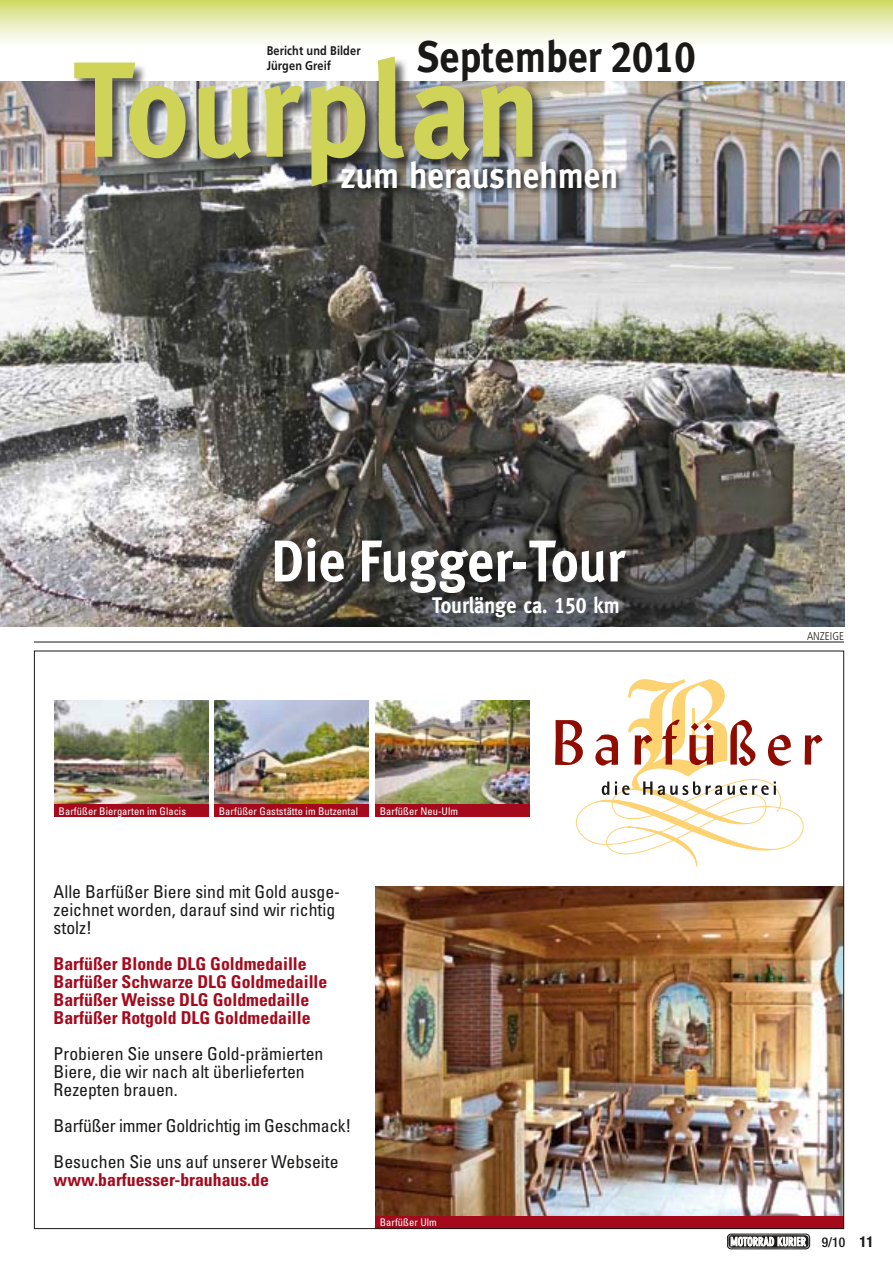
<style>
.page{position:relative;width:893px;height:1263px;background:#fff}
.page>*{position:absolute;margin:0;border:0;box-sizing:border-box;transform-origin:0 0}
.t1{font:700 135.45px "Meta Plus";letter-spacing:.015em;color:#cfd459;scale:.9 1}
.t2{font:700 58.8px "Meta Plus";color:#fff;scale:.9 1}
.t3{font:700 43.95px "Meta Plus";color:#1a1918;scale:.9 1}
.t4{font:700 36.45px "Meta Plus";color:#fff;scale:.9 1}
.t5{font:700 22.5px "Meta";color:#fff;scale:.9 1}
.t6{font:condensed 17.7px/18px "Univers";color:#1a1918}
.t7{font:700 condensed 17.7px/18px "Univers";color:#a5091c}
.t8{font:500 condensed 13.5px "Helvetica Neue";color:#1a1918}
.t9{font:700 12.6px/15px "Frutiger";letter-spacing:.01em;color:#1a1918;scale:.87 1}
.t10{font:300 condensed 11.25px "Frutiger";color:#1a1918}
.t11{font:condensed 10.5px "Univers";letter-spacing:.005em;color:#fff}
.s1{font-family:"Meta Plus Bold Caps";font-weight:400}
.s2{font-weight:700;font-size:15px}
</style>
<div class="page">
<svg style="left:727px;top:1234px;width:83px;height:15px"></svg>
<div style="left:0;top:0;width:893px;height:51px;background:linear-gradient(to bottom,#d1db6e,#fff)"></div>
<img style="left:0;top:81px;width:844px;height:546px">
<hr style="left:34px;top:642px;width:810px;height:1px;background:#1a1918">
<img style="left:375px;top:886px;width:467px;height:330px">
<img style="left:54px;top:700px;width:154px;height:105px">
<img style="left:214px;top:700px;width:154px;height:105px">
<img style="left:375px;top:700px;width:154px;height:105px">
<div style="left:54px;top:805px;width:154px;height:12px;background:#a5091c"></div>
<div style="left:214px;top:805px;width:154px;height:12px;background:#a5091c"></div>
<div style="left:375px;top:805px;width:154px;height:12px;background:#a5091c"></div>
<div style="left:375px;top:1216px;width:469px;height:13px;background:#a5091c"></div>
<svg style="left:555px;top:679px;width:267px;height:187px"></svg>
<div style="left:73px;top:56px;width:473px;height:143px;background:#1a1918;opacity:.7"></div>
<svg style="left:338px;top:157px;width:285px;height:38px;background:#6a6a6c"></svg>
<svg style="left:273px;top:536px;width:367px;height:71px;background:#403f3b"></svg>
<h3 class="t3" style="left:417px;top:31px;width:311px">September <span class="s1">2010</span></h3>
<p class="t9" style="left:267px;top:43px;width:109px">Bericht und Bilder<br>Jürgen Greif</p>
<h1 class="t1" style="left:72px;top:31px;width:522px">Tourplan</h1>
<h3 class="t4" style="left:341px;top:154px;width:310px">zum herausnehmen</h3>
<h2 class="t2" style="left:270px;top:527px;width:396px">Die Fugger-Tour</h2>
<p class="t5" style="left:432px;top:592px;width:210px">Tourlänge ca. <span class="s1">150</span> km</p>
<p class="t11" style="left:59px;top:804px;width:129px">Barfüßer Biergarten im Glacis</p>
<p class="t11" style="left:219px;top:804px;width:141px">Barfüßer Gaststätte im Butzental</p>
<p class="t11" style="left:380px;top:804px;width:80px">Barfüßer Neu-Ulm</p>
<p class="t6" style="left:54px;top:882px;width:288px">Alle Barfüßer Biere sind mit Gold ausge&shy;zeichnet worden, darauf sind wir richtig stolz!</p>
<p class="t7" style="left:54px;top:954px;width:275px">Barfüßer Blonde DLG Goldmedaille Barfüßer Schwarze DLG Goldmedaille Barfüßer Weisse DLG Goldmedaille Barfüßer Rotgold DLG Goldmedaille</p>
<p class="t6" style="left:54px;top:1044px;width:271px">Probieren Sie unsere Gold-prämierten<br>Biere, die wir nach alt überlieferten<br>Rezepten brauen.</p>
<p class="t6" style="left:54px;top:1107px;width:299px;line-height:36px">Barfüßer immer Goldrichtig im Geschmack!<br>Besuchen Sie uns auf unserer Webseite</p>
<p class="t7" style="left:54px;top:1170px;width:217px">www.barfuesser-brauhaus.de</p>
<p class="t11" style="left:380px;top:1216px;width:59px">Barfüßer Ulm</p>
<p class="t10" style="left:807px;top:630px;width:39px">ANZEIGE</p>
<p class="t8" style="left:822px;top:1234px;width:53px">9/10 <span class="s2">11</span></p>
</div>
